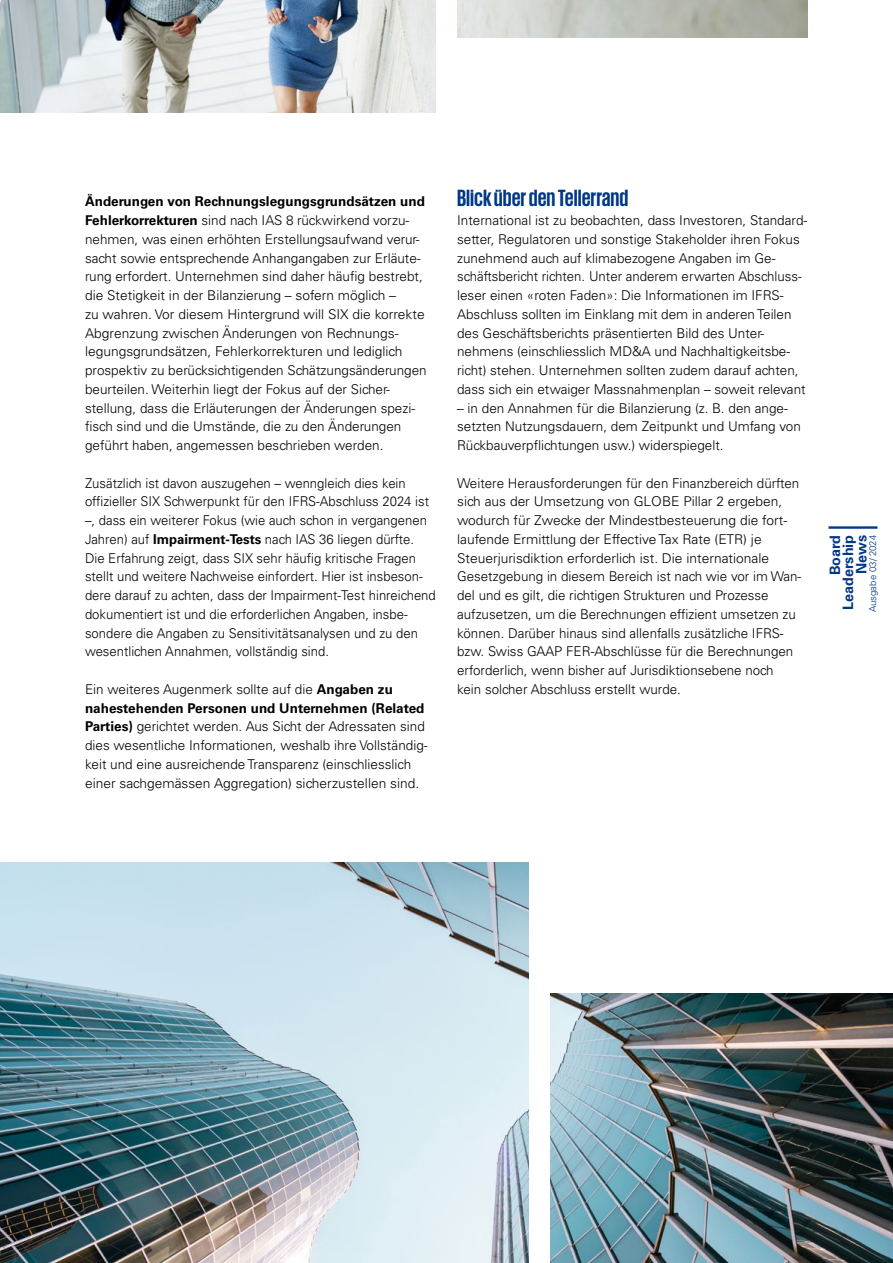
<style>
.page{position:relative;width:893px;height:1263px;background:#fff}
.page>*{position:absolute;margin:0;border:0;box-sizing:border-box;transform-origin:0 0}
.t1{font:700 24px "KPMG";color:#003887}
.t2{font:700 14.4px/13.2px "Univers LT Std";color:#003887;text-align:right}
.t3{font:300 13.5px/18.8px "Univers LT Std";color:#000}
.t4{font:300 9.6px "Univers LT Std";color:#003887}
.s1{font-weight:700}
</style>
<div class="page">
<hr style="left:828px;top:526px;width:49px;height:3px;background:#003887">
<img style="left:0;top:862px;width:529px;height:401px">
<img style="left:550px;top:994px;width:343px;height:269px">
<img style="left:0;top:0;width:436px;height:112px">
<p class="t3" style="left:85px;top:192px;width:343px"><span class="s1">Änderungen von Rechnungslegungsgrundsätzen und Fehlerkorrekturen</span> sind nach IAS 8 rückwirkend vorzu&shy;nehmen, was einen erhöhten Erstellungsaufwand verur&shy;sacht sowie entsprechende Anhangangaben zur Erläute&shy;rung erfordert. Unternehmen sind daher häufig bestrebt, die Stetigkeit in der Bilanzierung – sofern möglich –<br>zu wahren. Vor diesem Hintergrund will SIX die korrekte Abgrenzung zwischen Änderungen von Rechnungs&shy;legungsgrundsätzen, Fehlerkorrekturen und lediglich prospektiv zu berücksichtigenden Schätzungsänderungen beurteilen. Weiterhin liegt der Fokus auf der Sicher&shy;stellung, dass die Erläuterungen der Änderungen spezi&shy;fisch sind und die Umstände, die zu den Änderungen geführt haben, angemessen beschrieben werden.</p>
<p class="t3" style="left:85px;top:473px;width:352px">Zusätzlich ist davon auszugehen – wenngleich dies kein offizieller SIX Schwerpunkt für den IFRS-Abschluss 2024 ist –, dass ein weiterer Fokus (wie auch schon in vergangenen Jahren) auf <span class="s1">Impairment-Tests</span> nach IAS 36 liegen dürfte.<br>Die Erfahrung zeigt, dass SIX sehr häufig kritische Fragen stellt und weitere Nachweise einfordert. Hier ist insbeson&shy;dere darauf zu achten, dass der Impairment-Test hinreichend dokumentiert ist und die erforderlichen Angaben, insbe&shy;sondere die Angaben zu Sensitivitätsanalysen und zu den wesentlichen Annahmen, vollständig sind.</p>
<p class="t3" style="left:85px;top:680px;width:344px">Ein weiteres Augenmerk sollte auf die <span class="s1">Angaben zu nahestehenden Personen und Unternehmen (Related Parties)</span> gerichtet werden. Aus Sicht der Adressaten sind dies wesentliche Informationen, weshalb ihre Vollständig&shy;keit und eine ausreichende Transparenz (einschliesslich einer sachgemässen Aggregation) sicherzustellen sind.</p>
<h1 class="t1" style="left:457px;top:186px;width:173px">Blick über den Tellerrand</h1>
<p class="t3" style="left:457px;top:211px;width:352px">International ist zu beobachten, dass Investoren, Standard&shy;setter, Regulatoren und sonstige Stakeholder ihren Fokus zunehmend auch auf klimabezogene Angaben im Ge&shy;schäftsbericht richten. Unter anderem erwarten Abschluss&shy;leser einen «roten Faden»: Die Informationen im IFRS-Abschluss sollten im Einklang mit dem in anderen Teilen des Geschäftsberichts präsentierten Bild des Unter&shy;nehmens (einschliesslich MD&amp;A und Nachhaltigkeitsbe&shy;richt) stehen. Unternehmen sollten zudem darauf achten, dass sich ein etwaiger Massnahmenplan – soweit relevant</p>
<p class="t3" style="left:457px;top:398px;width:345px">– in den Annahmen für die Bilanzierung (z. B. den ange&shy;setzten Nutzungsdauern, dem Zeitpunkt und Umfang von<br>Rückbauverpflichtungen usw.) widerspiegelt.</p>
<p class="t3" style="left:457px;top:473px;width:346px">Weitere Herausforderungen für den Finanzbereich dürften sich aus der Umsetzung von GLOBE Pillar 2 ergeben, wodurch für Zwecke der Mindestbesteuerung die fort&shy;laufende Ermittlung der Effective Tax Rate (ETR) je Steuerjurisdiktion erforderlich ist. Die internationale Gesetzgebung in diesem Bereich ist nach wie vor im Wan&shy;del und es gilt, die richtigen Strukturen und Prozesse aufzusetzen, um die Berechnungen effizient umsetzen zu können. Darüber hinaus sind allenfalls zusätzliche IFRS&shy;bzw. Swiss GAAP FER-Abschlüsse für die Berechnungen erforderlich, wenn bisher auf Jurisdiktionsebene noch<br>kein solcher Abschluss erstellt wurde.</p>
<p class="t2" style="left:828px;top:610px;width:77px;rotate:-90deg">Board<br>Leadership<br>News</p>
<p class="t4" style="left:867px;top:612px;width:79px;rotate:-90deg">Ausgabe 03/ 2024</p>
</div>
